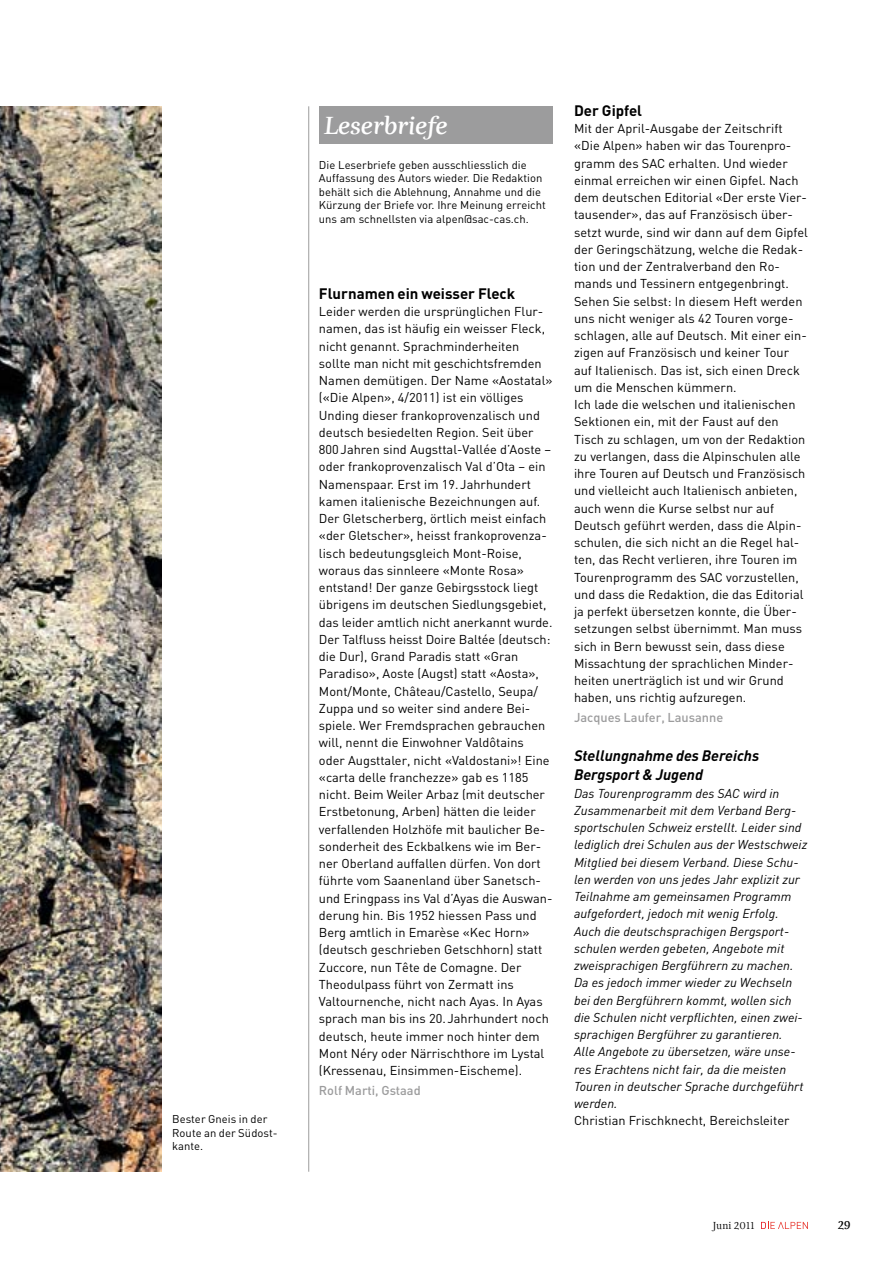
<style>
.page{position:relative;width:893px;height:1263px;background:#fff}
.page>*{position:absolute;margin:0;border:0;box-sizing:border-box;transform-origin:0 0}
.t1{font:italic 700 25.5px "Esta Pro";letter-spacing:.005em;color:#fff}
.t2{font:italic 700 15px/19.5px "DIN";color:#000}
.t3{font:700 15px "DIN";color:#000}
.t4{font:12.75px/17.2px "DIN";color:#000}
.t5{font:italic 12.75px/17.2px "DIN";color:#000}
.t6{font:500 12.75px "DIN";color:#9c9c9d}
.t7{font:700 12px "Esta Pro";color:#000}
.t8{font:11.25px/13.5px "DIN";color:#000}
.t9{font:10.5px "Esta Pro";letter-spacing:.01em;color:#000}
</style>
<div class="page">
<hr style="left:53px;top:106px;width:1px;height:1066px;background:#e3000b">
<hr style="left:308px;top:106px;width:1px;height:1066px;background:#9c9c9d">
<svg style="left:761px;top:1222px;width:47px;height:7px"></svg>
<img style="left:0;top:106px;width:162px;height:1065px">
<div style="left:319px;top:107px;width:234px;height:37px;background:#9c9c9d"></div>
<h1 class="t1" style="left:323px;top:109px;width:125px">Leserbriefe</h1>
<p class="t8" style="left:319px;top:158px;width:228px">Die Leserbriefe geben ausschliesslich die Auffassung des Autors wieder. Die Redaktion behält sich die Ablehnung, Annahme und die Kürzung der Briefe vor. Ihre Meinung erreicht uns am schnellsten via alpen@sac-cas.ch.</p>
<p class="t3" style="left:319px;top:284px;width:198px">Flurnamen ein weisser Fleck</p>
<p class="t4" style="left:319px;top:303px;width:235px">Leider werden die ursprünglichen Flur&shy;namen, das ist häufig ein weisser Fleck, nicht genannt. Sprachminderheiten sollte man nicht mit geschichtsfremden Namen demütigen. Der Name «Aostatal» («Die Alpen», 4/2011) ist ein völliges Unding dieser frankoprovenzalisch und deutsch besiedelten Region. Seit über 800Jahren sind Augsttal-Vallée d’Aoste – oder frankoprovenzalisch Val d’Ota – ein Namenspaar. Erst im 19. Jahrhundert kamen italienische Bezeichnungen auf.<br>Der Gletscherberg, örtlich meist einfach «der Gletscher», heisst frankoprovenza&shy;lisch bedeutungsgleich Mont-Roise, woraus das sinnleere «Monte Rosa» entstand! Der ganze Gebirgsstock liegt übrigens im deutschen Siedlungsgebiet, das leider amtlich nicht anerkannt wurde.<br>Der Talfluss heisst Doire Baltée (deutsch: die Dur), Grand Paradis statt «Gran Paradiso», Aoste (Augst) statt «Aosta», Mont/Monte, Château/Castello, Seupa/ Zuppa und so weiter sind andere Bei&shy;spiele. Wer Fremdsprachen gebrauchen will, nennt die Einwohner Valdôtains oder Augsttaler, nicht «Valdostani»! Eine «carta delle franchezze» gab es 1185 nicht. Beim Weiler Arbaz (mit deutscher Erstbetonung, Arben) hätten die leider verfallenden Holzhöfe mit baulicher Be&shy;sonderheit des Eckbalkens wie im Ber&shy;ner Oberland auffallen dürfen. Von dort führte vom Saanenland über Sanetsch&shy;und Eringpass ins Val d’Ayas die Auswan&shy;derung hin. Bis 1952 hiessen Pass und Berg amtlich in Emarèse «Kec Horn» (deutsch geschrieben Getschhorn) statt Zuccore, nun Tête de Comagne. Der Theodulpass führt von Zermatt ins Valtournenche, nicht nach Ayas. In Ayas sprach man bis ins 20. Jahrhundert noch deutsch, heute immer noch hinter dem Mont Néry oder Närrischthore im Lystal (Kressenau, Einsimmen-Eischeme).</p>
<p class="t6" style="left:319px;top:1082px;width:103px">Rolf Marti, Gstaad</p>
<p class="t3" style="left:574px;top:101px;width:70px">Der Gipfel</p>
<p class="t4" style="left:574px;top:120px;width:235px">Mit der April-Ausgabe der Zeitschrift «Die Alpen» haben wir das Tourenpro&shy;gramm des SAC erhalten. Und wieder einmal erreichen wir einen Gipfel. Nach dem deutschen Editorial «Der erste Vier&shy;tausender», das auf Französisch über&shy;setzt wurde, sind wir dann auf dem Gipfel der Geringschätzung, welche die Redak&shy;tion und der Zentralverband den Ro&shy;mands und Tessinern entgegenbringt.<br>Sehen Sie selbst: In diesem Heft werden uns nicht weniger als 42 Touren vorge&shy;schlagen, alle auf Deutsch. Mit einer ein&shy;zigen auf Französisch und keiner Tour auf Italienisch. Das ist, sich einen Dreck um die Menschen kümmern.<br>Ich lade die welschen und italienischen Sektionen ein, mit der Faust auf den Tisch zu schlagen, um von der Redaktion zu verlangen, dass die Alpinschulen alle ihre Touren auf Deutsch und Französisch und vielleicht auch Italienisch anbieten, auch wenn die Kurse selbst nur auf Deutsch geführt werden, dass die Alpin&shy;schulen, die sich nicht an die Regel hal&shy;ten, das Recht verlieren, ihre Touren im Tourenprogramm des SAC vorzustellen, und dass die Redaktion, die das Editorial ja perfekt übersetzen konnte, die Über&shy;setzungen selbst übernimmt. Man muss sich in Bern bewusst sein, dass diese Missachtung der sprachlichen Minder&shy;heiten unerträglich ist und wir Grund haben, uns richtig aufzuregen.</p>
<p class="t6" style="left:574px;top:709px;width:151px">Jacques Laufer, Lausanne</p>
<p class="t2" style="left:574px;top:745px;width:187px">Stellungnahme des Bereichs<br>Bergsport &amp; Jugend</p>
<p class="t5" style="left:574px;top:784px;width:235px">Das Tourenprogramm des SAC wird in Zusammenarbeit mit dem Verband Berg&shy;sportschulen Schweiz erstellt. Leider sind lediglich drei Schulen aus der Westschweiz Mitglied bei diesem Verband. Diese Schu&shy;len werden von uns jedes Jahr explizit zur Teilnahme am gemeinsamen Programm aufgefordert, jedoch mit wenig Erfolg.<br>Auch die deutschsprachigen Bergsport&shy;schulen werden gebeten, Angebote mit zweisprachigen Bergführern zu machen.<br>Da es jedoch immer wieder zu Wechseln bei den Bergführern kommt, wollen sich die Schulen nicht verpflichten, einen zwei&shy;sprachigen Bergführer zu garantieren.<br>Alle Angebote zu übersetzen, wäre unse&shy;res Erachtens nicht fair, da die meisten Touren in deutscher Sprache durchgeführt werden.</p>
<p class="t8" style="left:172px;top:1112px;width:97px">Bester Gneis in der</p>
<p class="t4" style="left:574px;top:1112px;width:217px">Christian Frischknecht, Bereichsleiter</p>
<p class="t8" style="left:172px;top:1126px;width:107px">Route an der Südost&shy;kante.</p>
<p class="t9" style="left:713px;top:1219px;width:43px">Juni 2011</p>
<p class="t7" style="left:838px;top:1217px;width:14px">29</p>
</div>
